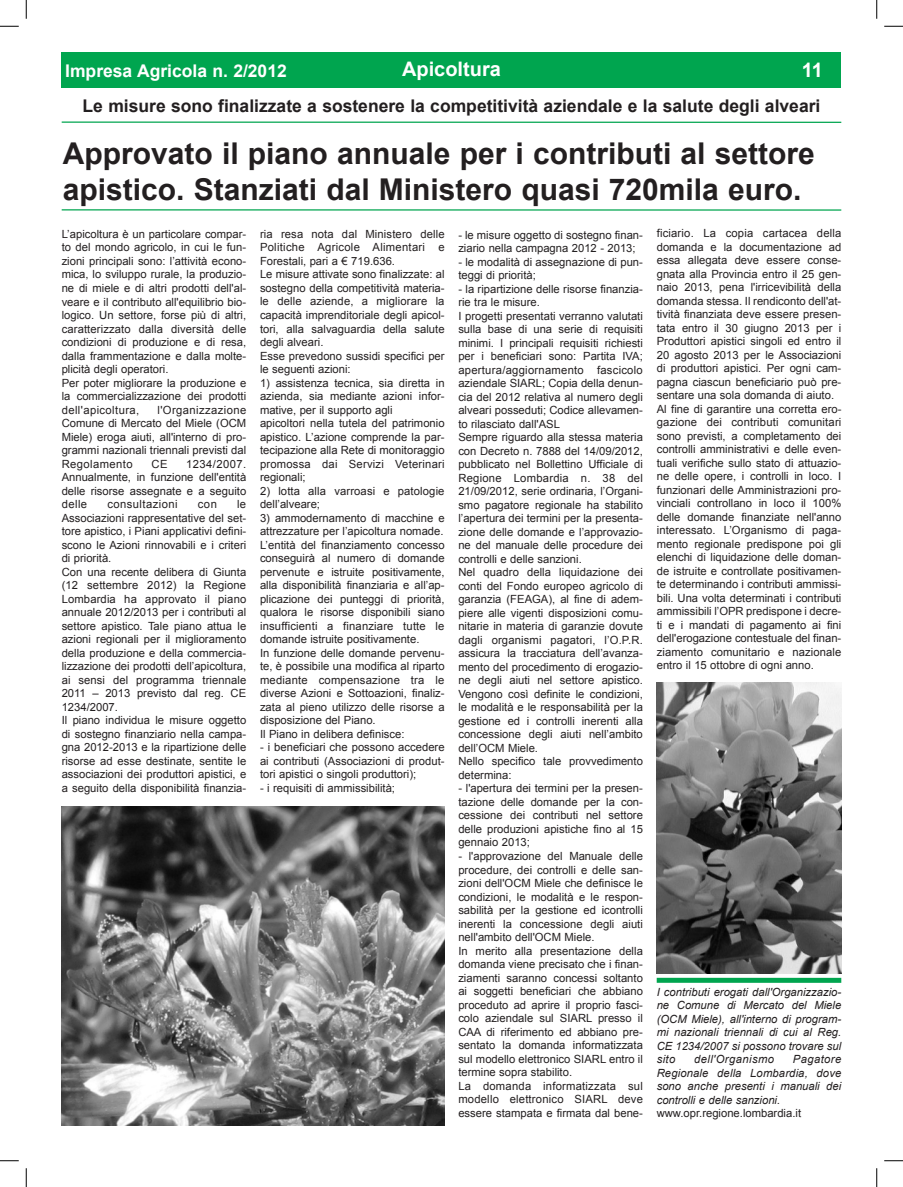
<style>
.page{position:relative;width:903px;height:1187px;background:#fff}
.page>*{position:absolute;margin:0;border:0;box-sizing:border-box;transform-origin:0 0}
.t1{font:700 30px/36px "Arial";color:#231f20}
.t2{font:700 20px "Arial";color:#fff}
.t3{font:700 17.5px "Arial";color:#231f20}
.t4{font:700 17.5px "Arial";color:#fff}
.t5{font:11.25px/13.5px "Arial";color:#231f20}
.t6{font:italic 11.25px/13.5px "Arial";color:#231f20;text-align:justify}
.t7{font:italic 11.25px "Arial";letter-spacing:.035em;color:#231f20}
.t8{font:11.25px "Arial";letter-spacing:.04em;color:#231f20}
</style>
<div class="page">
<div style="left:62px;top:53px;width:779px;height:35px;background:#00a54f"></div>
<div style="left:657px;top:977px;width:184px;height:5px;background:#00a54f"></div>
<hr style="left:62px;top:209px;width:779px;height:2px;background:#00a54f">
<hr style="left:62px;top:121px;width:779px;height:2px;background:#00a54f">
<img style="left:62px;top:806px;width:383px;height:319px">
<img style="left:657px;top:682px;width:184px;height:291px">
<svg style="left:0;top:25px;width:19px;height:2px"></svg>
<svg style="left:884px;top:25px;width:19px;height:2px"></svg>
<svg style="left:0;top:1160px;width:19px;height:1px"></svg>
<svg style="left:884px;top:1160px;width:19px;height:1px"></svg>
<svg style="left:25px;top:0;width:2px;height:19px"></svg>
<svg style="left:25px;top:1168px;width:2px;height:18px"></svg>
<svg style="left:876px;top:0;width:1px;height:19px"></svg>
<svg style="left:876px;top:1168px;width:1px;height:18px"></svg>
<h3 class="t4" style="left:65px;top:59px;width:223px">Impresa Agricola n. 2/2012</h3>
<h2 class="t2" style="left:402px;top:56px;width:100px">Apicoltura</h2>
<h2 class="t2" style="left:802px;top:57px;width:23px">11</h2>
<h3 class="t3" style="left:83px;top:94px;width:739px">Le misure sono finalizzate a sostenere la competitività aziendale e la salute degli alveari</h3>
<h1 class="t1" style="left:63px;top:136px;width:753px">Approvato il piano annuale per i contributi al settore apistico. Stanziati dal Ministero quasi 720mila euro.</h1>
<p class="t5" style="left:62px;top:227px;width:186px">L’apicoltura è un particolare compar&shy;to del mondo agricolo, in cui le fun&shy;zioni principali sono: l’attività econo&shy;mica, lo sviluppo rurale, la produzio&shy;ne di miele e di altri prodotti dell'al&shy;veare e il contributo all'equilibrio bio&shy;logico. Un settore, forse più di altri, caratterizzato dalla diversità delle condizioni di produzione e di resa, dalla frammentazione e dalla molte&shy;plicità degli operatori.<br>Per poter migliorare la produzione e la commercializzazione dei prodotti dell'apicoltura,</p>
<p class="t5" style="left:62px;top:403px;width:186px;text-align:justify;text-indent:96px">l'Organizzazione Comune di Mercato del Miele (OCM Miele) eroga aiuti, all'interno di pro&shy;grammi nazionali triennali previsti dal Regolamento</p>
<p class="t5" style="left:62px;top:457px;width:186px;text-align:justify;text-indent:125px">1234/2007.<br>Annualmente, in funzione dell'entità delle risorse assegnate e a seguito delle</p>
<p class="t5" style="left:151px;top:457px;width:18px">CE</p>
<p class="t5" style="left:62px;top:497px;width:186px;text-indent:175px">le Associazioni rappresentative del set&shy;tore apistico, i Piani applicativi defini&shy;scono le Azioni rinnovabili e i criteri di priorità.<br>Con una recente delibera di Giunta (12 settembre 2012) la Regione Lombardia ha approvato il piano annuale 2012/2013 per i contributi al settore apistico. Tale piano attua le azioni regionali per il miglioramento della produzione e della commercia&shy;lizzazione dei prodotti dell’apicoltura, ai sensi del programma triennale 2011 – 2013 previsto dal reg. CE 1234/2007.<br>Il piano individua le misure oggetto di sostegno finanziario nella campa&shy;gna 2012-2013 e la ripartizione delle risorse ad esse destinate, sentite le associazioni dei produttori apistici, e a seguito della disponibilità finanzia-</p>
<p class="t8" style="left:107px;top:497px;width:72px">consultazioni</p>
<p class="t5" style="left:198px;top:497px;width:21px">con</p>
<p class="t5" style="left:260px;top:227px;width:186px">ria resa nota dal Ministero delle<br>Politiche Agricole Alimentari e<br>Forestali, pari a € 719.636.<br>Le misure attivate sono finalizzate: al sostegno della competitività materia&shy;le delle aziende, a migliorare la capacità imprenditoriale degli apicol&shy;tori, alla salvaguardia della salute degli alveari.<br>Esse prevedono sussidi specifici per le seguenti azioni:</p>
<p class="t5" style="left:260px;top:376px;width:186px">1) assistenza tecnica, sia diretta in azienda, sia mediante azioni infor&shy;mative, per il supporto agli<br>apicoltori nella tutela del patrimonio apistico. L’azione comprende la par&shy;tecipazione alla Rete di monitoraggio promossa dai Servizi Veterinari regionali;</p>
<p class="t5" style="left:260px;top:484px;width:186px">2) lotta alla varroasi e patologie dell’alveare;</p>
<p class="t5" style="left:260px;top:511px;width:186px">3) ammodernamento di macchine e attrezzature per l’apicoltura nomade.<br>L’entità del finanziamento concesso conseguirà al numero di domande pervenute e istruite positivamente, alla disponibilità finanziaria e all’ap&shy;plicazione dei punteggi di priorità, qualora le risorse disponibili siano insufficienti a finanziare tutte le domande istruite positivamente.<br>In funzione delle domande pervenu&shy;te, è possibile una modifica al riparto mediante compensazione tra le diverse Azioni e Sottoazioni, finaliz&shy;zata al pieno utilizzo delle risorse a disposizione del Piano.<br>Il Piano in delibera definisce:</p>
<p class="t5" style="left:260px;top:740px;width:186px;text-align:justify">- i beneficiari che possono accedere ai contributi (Associazioni di produt&shy;tori apistici o singoli produttori);</p>
<p class="t5" style="left:260px;top:781px;width:137px">- i requisiti di ammissibilità;</p>
<p class="t5" style="left:458px;top:228px;width:186px">- le misure oggetto di sostegno finan&shy;ziario nella campagna 2012 - 2013;</p>
<p class="t5" style="left:458px;top:255px;width:186px">- le modalità di assegnazione di pun&shy;teggi di priorità;</p>
<p class="t5" style="left:458px;top:282px;width:186px">- la ripartizione delle risorse finanzia&shy;rie tra le misure.<br>I progetti presentati verranno valutati sulla base di una serie di requisiti minimi. I principali requisiti richiesti per i beneficiari sono: Partita IVA; apertura/aggiornamento fascicolo aziendale SIARL; Copia della denun&shy;cia del 2012 relativa al numero degli alveari posseduti; Codice allevamen&shy;to rilasciato dall'ASL<br>Sempre riguardo alla stessa materia con Decreto n. 7888 del 14/09/2012, pubblicato nel Bollettino Ufficiale di Regione Lombardia n. 38 del 21/09/2012, serie ordinaria, l’Organi&shy;smo pagatore regionale ha stabilito l’apertura dei termini per la presenta&shy;zione delle domande e l’approvazio&shy;ne del manuale delle procedure dei controlli e delle sanzioni.<br>Nel quadro della liquidazione dei conti del Fondo europeo agricolo di garanzia (FEAGA), al fine di adem&shy;piere alle vigenti disposizioni comu&shy;nitarie in materia di garanzie dovute dagli organismi pagatori, l’O.P.R. assicura la tracciatura dell’avanza&shy;mento del procedimento di erogazio&shy;ne degli aiuti nel settore apistico.<br>Vengono così definite le condizioni, le modalità e le responsabilità per la gestione ed i controlli inerenti alla concessione degli aiuti nell’ambito dell’OCM Miele.<br>Nello specifico tale provvedimento determina:</p>
<p class="t5" style="left:458px;top:781px;width:186px;text-align:justify">- l'apertura dei termini per la presen&shy;tazione delle domande per la con&shy;cessione dei contributi nel settore delle produzioni apistiche fino al 15 gennaio 2013;</p>
<p class="t5" style="left:458px;top:849px;width:186px">- l'approvazione del Manuale delle procedure, dei controlli e delle san&shy;zioni dell'OCM Miele che definisce le condizioni, le modalità e le respon&shy;sabilità per la gestione ed icontrolli inerenti la concessione degli aiuti nell'ambito dell'OCM Miele.<br>In merito alla presentazione della domanda viene precisato che i finan&shy;ziamenti saranno concessi soltanto ai soggetti beneficiari che abbiano proceduto ad aprire il proprio fasci&shy;colo aziendale sul SIARL presso il CAA di riferimento ed abbiano pre&shy;sentato la domanda informatizzata sul modello elettronico SIARL entro il termine sopra stabilito.<br>La domanda informatizzata sul modello elettronico SIARL deve essere stampata e firmata dal bene-</p>
<p class="t5" style="left:657px;top:227px;width:186px">ficiario. La copia cartacea della domanda e la documentazione ad essa allegata deve essere conse&shy;gnata alla Provincia entro il 25 gen&shy;naio 2013, pena l'irricevibilità della domanda stessa. Il rendiconto dell'at&shy;tività finanziata deve essere presen&shy;tata entro il 30 giugno 2013 per i Produttori apistici singoli ed entro il 20 agosto 2013 per le Associazioni di produttori apistici. Per ogni cam&shy;pagna ciascun beneficiario può pre&shy;sentare una sola domanda di aiuto.<br>Al fine di garantire una corretta ero&shy;gazione dei contributi comunitari sono previsti, a completamento dei controlli amministrativi e delle even&shy;tuali verifiche sullo stato di attuazio&shy;ne delle opere, i controlli in loco. I funzionari delle Amministrazioni pro&shy;vinciali controllano in loco il 100% delle domande finanziate nell'anno interessato. L’Organismo di paga&shy;mento regionale predispone poi gli elenchi di liquidazione delle doman&shy;de istruite e controllate positivamen&shy;te determinando i contributi ammissi&shy;bili. Una volta determinati i contributi ammissibili l’OPR predispone i decre&shy;ti e i mandati di pagamento ai fini dell'erogazione contestuale del finan&shy;ziamento comunitario e nazionale entro il 15 ottobre di ogni anno.</p>
<p class="t6" style="left:657px;top:985px;width:186px">I contributi erogati dall'Organizzazio&shy;ne Comune di Mercato del Miele (OCM Miele), all'interno di program&shy;mi nazionali triennali di cui al Reg.<br>CE 1234/2007 si possono trovare sul sito</p>
<p class="t7" style="left:694px;top:1052px;width:82px">dell'Organismo</p>
<p class="t6" style="left:657px;top:1052px;width:186px;text-indent:136px">Pagatore Regionale della Lombardia, dove sono anche presenti i manuali dei controlli e delle sanzioni.</p>
<p class="t5" style="left:657px;top:1106px;width:146px">www.opr.regione.lombardia.it</p>
</div>
